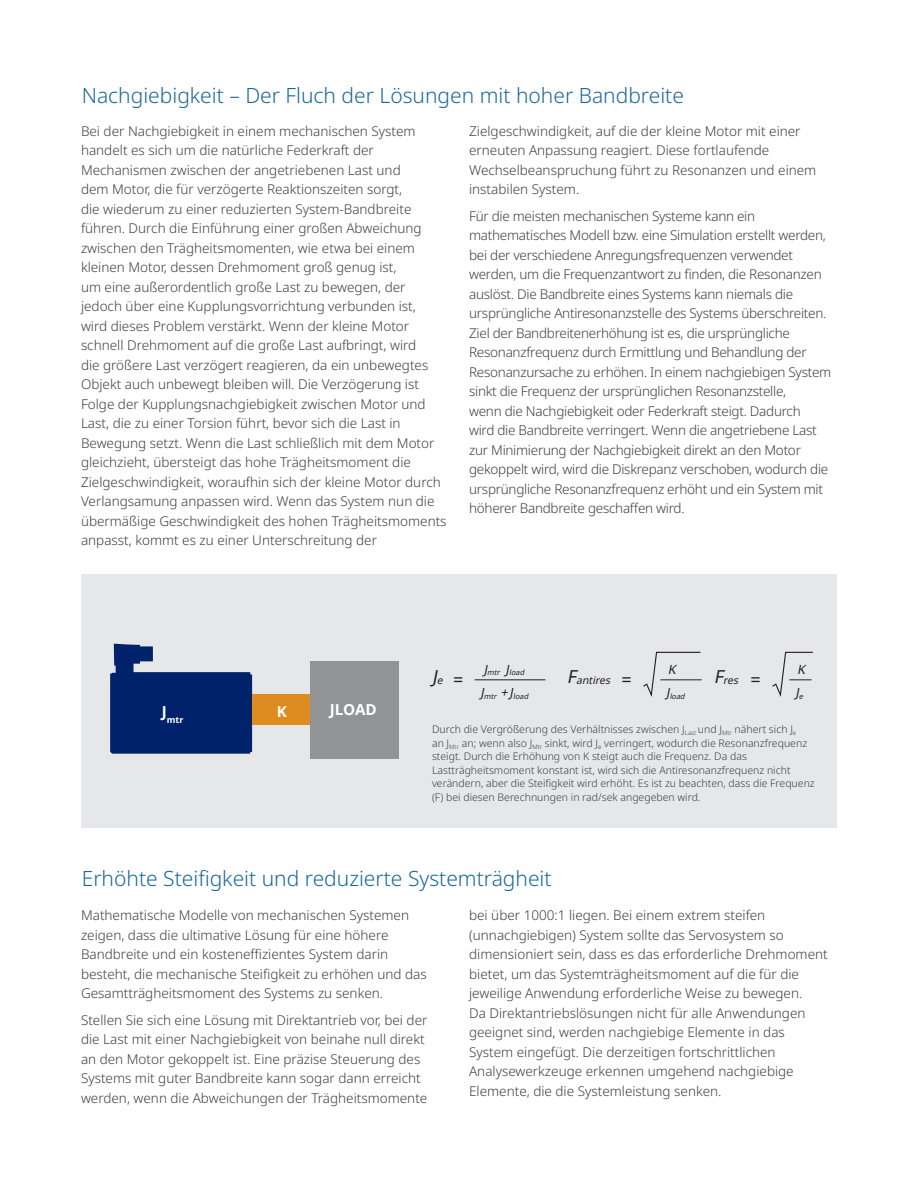
<style>
.page{position:relative;width:918px;height:1188px;background:#fff}
.page>*{position:absolute;margin:0;border:0;box-sizing:border-box;transform-origin:0 0}
.Title{font:300 21px "Noto Sans";color:#1a6899}
.t1{font:18px "Noto Sans";color:#231f20}
.t2{font:italic 18px "Noto Sans";color:#231f20}
.t3{font:700 15.15px "Noto Sans";letter-spacing:-.01em;color:#fff}
.Body{font:300 13.5px/19.5px "Noto Sans";color:#3e3e3f}
.Body-2{font:300 13.5px/19.5px "Noto Sans";letter-spacing:-.02em;color:#3e3e3f}
.t4{font:italic 12.75px "Noto Sans";color:#231f20}
.t5{font:300 10.5px/13.5px "Noto Sans";color:#3e3e3f}
.t6{font:italic 10.5px "Noto Sans";color:#231f20}
.t7{font:700 8.85px "Noto Sans";color:#fff}
.t8{font:italic 7.35px "Noto Sans";color:#231f20}
.s1{font-size:18px}
</style>
<div class="page">
<div style="left:81px;top:575px;width:756px;height:253px;background:#e6e7e9"></div>
<svg style="left:110px;top:644px;width:142px;height:110px"></svg>
<div style="left:252px;top:695px;width:58px;height:30px;background:#de8b20"></div>
<div style="left:310px;top:662px;width:89px;height:97px;background:#919396"></div>
<hr style="left:475px;top:679px;width:70px;height:1px;background:#231f20">
<svg style="left:643px;top:651px;width:59px;height:46px"></svg>
<svg style="left:772px;top:651px;width:41px;height:46px"></svg>
<p class="Title" style="left:82px;top:84px;width:604px">Nachgiebigkeit – Der Fluch der Lösungen mit hoher Bandbreite</p>
<p class="Body" style="left:81px;top:122px;width:367px">Bei der Nachgiebigkeit in einem mechanischen System handelt es sich um die natürliche Federkraft der Mechanismen zwischen der angetriebenen Last und<br>dem Motor, die für verzögerte Reaktionszeiten sorgt,<br>die wiederum zu einer reduzierten System-Bandbreite führen. Durch die Einführung einer großen Abweichung zwischen den Trägheitsmomenten, wie etwa bei einem kleinen Motor, dessen Drehmoment groß genug ist,<br>um eine außerordentlich große Last zu bewegen, der jedoch über eine Kupplungsvorrichtung verbunden ist,<br>wird dieses Problem verstärkt. Wenn der kleine Motor schnell Drehmoment auf die große Last aufbringt, wird<br>die größere Last verzögert reagieren, da ein unbewegtes Objekt auch unbewegt bleiben will. Die Verzögerung ist Folge der Kupplungsnachgiebigkeit zwischen Motor und Last, die zu einer Torsion führt, bevor sich die Last in Bewegung setzt. Wenn die Last schließlich mit dem Motor gleichzieht, übersteigt das hohe Trägheitsmoment die Zielgeschwindigkeit, woraufhin sich der kleine Motor durch Verlangsamung anpassen wird. Wenn das System nun die übermäßige Geschwindigkeit des hohen Trägheitsmoments anpasst, kommt es zu einer Unterschreitung der</p>
<p class="Body" style="left:469px;top:122px;width:349px">Zielgeschwindigkeit, auf die der kleine Motor mit einer erneuten Anpassung reagiert. Diese fortlaufende Wechselbeanspruchung führt zu Resonanzen und einem instabilen System.</p>
<p class="Body-2" style="left:469px;top:206px;width:364px">Für die meisten mechanischen Systeme kann ein mathematisches Modell bzw. eine Simulation erstellt werden, bei der verschiedene Anregungsfrequenzen verwendet werden, um die Frequenzantwort zu finden, die Resonanzen auslöst. Die Bandbreite eines Systems kann niemals die ursprüngliche Antiresonanzstelle des Systems überschreiten.<br>Ziel der Bandbreitenerhöhung ist es, die ursprüngliche Resonanzfrequenz durch Ermittlung und Behandlung der Resonanzursache zu erhöhen. In einem nachgiebigen System sinkt die Frequenz der ursprünglichen Resonanzstelle,<br>wenn die Nachgiebigkeit oder Federkraft steigt. Dadurch<br>wird die Bandbreite verringert. Wenn die angetriebene Last zur Minimierung der Nachgiebigkeit direkt an den Motor gekoppelt wird, wird die Diskrepanz verschoben, wodurch die ursprüngliche Resonanzfrequenz erhöht und ein System mit höherer Bandbreite geschaffen wird.</p>
<p class="t7" style="left:162px;top:714px;width:23px"><sup>J</sup>mtr</p>
<p class="t3" style="left:277px;top:703px;width:12px">K</p>
<p class="t3" style="left:330px;top:701px;width:48px">JLOAD</p>
<p class="t2" style="left:432px;top:666px;width:16px">J<sub>e</sub></p>
<p class="t8" style="left:484px;top:668px;width:45px"><sup>J</sup>mtr <sup>J</sup>load</p>
<p class="t8" style="left:480px;top:692px;width:52px"><sup>J</sup>mtr <sup>+</sup> <sup>J</sup>load</p>
<p class="t1" style="left:453px;top:669px;width:12px">=</p>
<p class="t6" style="left:567px;top:674px;width:48px"><span class="s1">F</span>antires</p>
<p class="t4" style="left:668px;top:662px;width:14px">K</p>
<p class="t8" style="left:666px;top:692px;width:23px"><sup>J</sup>load</p>
<p class="t1" style="left:622px;top:669px;width:12px">=</p>
<p class="t6" style="left:714px;top:674px;width:29px"><span class="s1">F</span>res</p>
<p class="t1" style="left:751px;top:669px;width:12px">=</p>
<p class="t4" style="left:797px;top:662px;width:14px">K</p>
<p class="t4" style="left:795px;top:686px;width:12px">J<sub>e</sub></p>
<p class="t5" style="left:432px;top:723px;width:384px">Durch die Vergrößerung des Verhältnisses zwischen J<sub>Last</sub> und J<sub>Mtr</sub> nähert sich J<sub>e<br></sub>an J<sub>Mtr</sub> an; wenn also J<sub>Mtr</sub> sinkt, wird J<sub>e</sub> verringert, wodurch die Resonanzfrequenz steigt. Durch die Erhöhung von K steigt auch die Frequenz. Da das Lastträgheitsmoment konstant ist, wird sich die Antiresonanzfrequenz nicht verändern, aber die Steifigkeit wird erhöht. Es ist zu beachten, dass die Frequenz (F) bei diesen Berechnungen in rad/sek angegeben wird.</p>
<p class="Title" style="left:82px;top:867px;width:471px">Erhöhte Steifigkeit und reduzierte Systemträgheit</p>
<p class="Body" style="left:81px;top:906px;width:347px">Mathematische Modelle von mechanischen Systemen zeigen, dass die ultimative Lösung für eine höhere Bandbreite und ein kosteneffizientes System darin besteht, die mechanische Steifigkeit zu erhöhen und das Gesamtträgheitsmoment des Systems zu senken.</p>
<p class="Body" style="left:81px;top:1010px;width:348px">Stellen Sie sich eine Lösung mit Direktantrieb vor, bei der die Last mit einer Nachgiebigkeit von beinahe null direkt an den Motor gekoppelt ist. Eine präzise Steuerung des Systems mit guter Bandbreite kann sogar dann erreicht werden, wenn die Abweichungen der Trägheitsmomente</p>
<p class="Body" style="left:469px;top:906px;width:360px">bei über 1000:1 liegen. Bei einem extrem steifen (unnachgiebigen) System sollte das Servosystem so dimensioniert sein, dass es das erforderliche Drehmoment bietet, um das Systemträgheitsmoment auf die für die jeweilige Anwendung erforderliche Weise zu bewegen.<br>Da Direktantriebslösungen nicht für alle Anwendungen geeignet sind, werden nachgiebige Elemente in das System eingefügt. Die derzeitigen fortschrittlichen Analysewerkzeuge erkennen umgehend nachgiebige Elemente, die die Systemleistung senken.</p>
</div>
